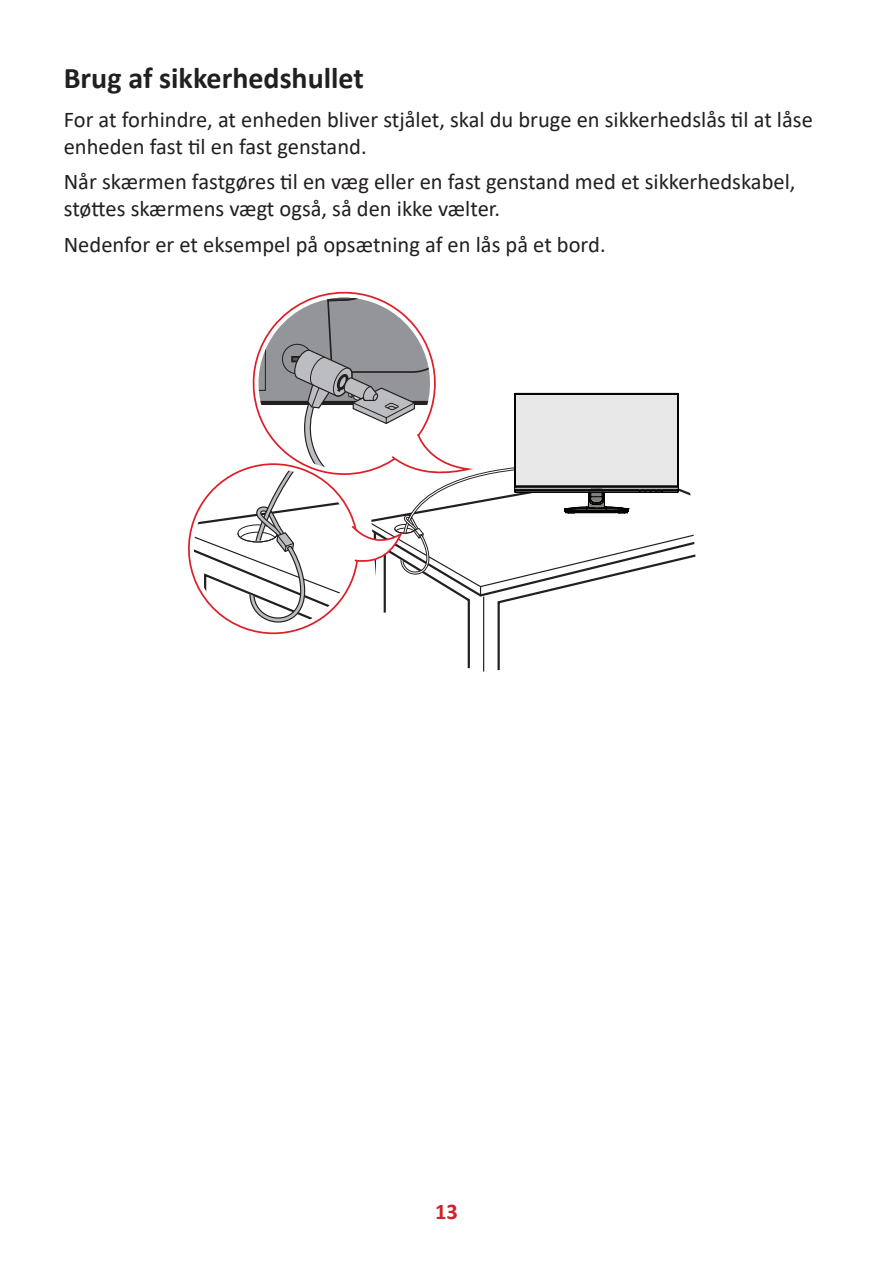
<style>
.page{position:relative;width:893px;height:1263px;background:#fff}
.page>*{position:absolute;margin:0;border:0;box-sizing:border-box;transform-origin:0 0}
.t1{font:700 30px "Calibri";color:#231f20}
.t2{font:22.5px/27px "Calibri";color:#231f20}
.t3{font:700 22.5px "Calibri";color:#d1232a}
</style>
<div class="page">
<svg style="left:467px;top:534px;width:229px;height:138px"></svg>
<svg style="left:188px;top:292px;width:491px;height:347px"></svg>
<h1 class="t1" style="left:64px;top:57px;width:302px">Brug af sikkerhedshullet</h1>
<p class="t2" style="left:64px;top:105px;width:751px">For at forhindre, at enheden bliver stjålet, skal du bruge en sikkerhedslås til at låse enheden fast til en fast genstand.</p>
<p class="t2" style="left:64px;top:168px;width:733px">Når skærmen fastgøres til en væg eller en fast genstand med et sikkerhedskabel, støttes skærmens vægt også, så den ikke vælter.</p>
<p class="t2" style="left:64px;top:230px;width:543px">Nedenfor er et eksempel på opsætning af en lås på et bord.</p>
<p class="t3" style="left:435px;top:1196px;width:24px">13</p>
</div>
